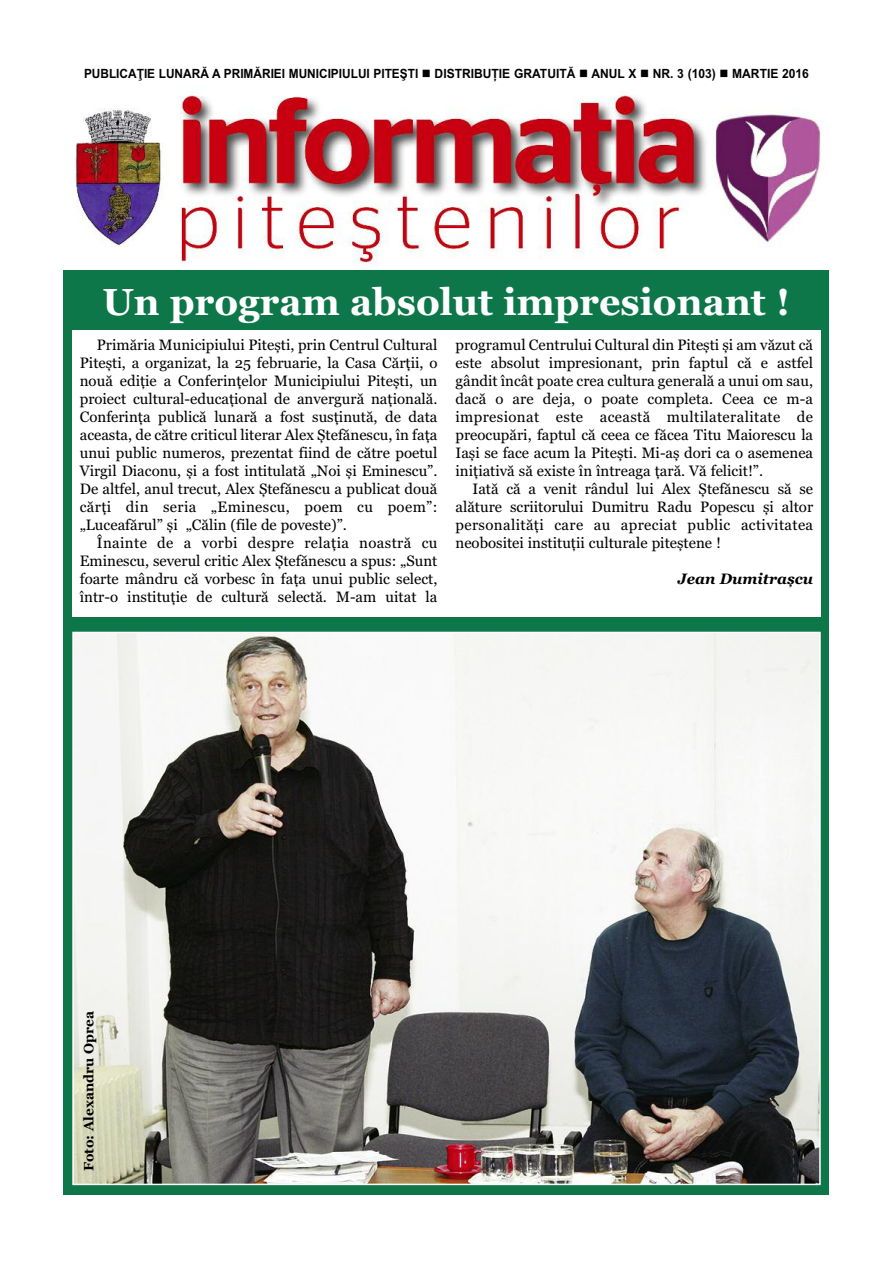
<style>
.page{position:relative;width:893px;height:1263px;background:#fff}
.page>*{position:absolute;margin:0;border:0;box-sizing:border-box;transform-origin:0 0}
.t1{font:700 37.5px "Georgia";color:#fff}
.t2{font:15px/18px "Georgia";color:#000;text-align:justify}
.t3{font:italic 700 15px "Georgia";color:#000}
.t4{font:700 13.5px "Georgia";color:#000}
.t5{font:700 12.75px "Arial";color:#000;scale:.93 1}
</style>
<div class="page">
<div style="left:64px;top:270px;width:765px;height:925px;background:#0e774a"></div>
<img style="left:75px;top:94px;width:746px;height:176px">
<img style="left:75px;top:635px;width:743px;height:547px">
<div style="left:72px;top:331px;width:749px;height:286px;background:#fff"></div>
<p class="t5" style="left:84px;top:66px;width:781px">PUBLICAŢIE LUNARĂ A PRIMĂRIEI MUNICIPIULUI PITEŞTI ■ DISTRIBUȚIE GRATUITĂ ■ ANUL X ■ NR. 3 (103) ■ MARTIE 2016</p>
<h1 class="t1" style="left:103px;top:280px;width:689px">Un program absolut impresionant !</h1>
<p class="t2" style="left:80px;top:336px;width:359px;text-indent:17px">Primăria Municipiului Pitești, prin Centrul Cultural Pitești, a organizat, la 25 februarie, la Casa Cărții, o nouă ediție a Conferințelor Municipiului Pitești, un proiect cultural-educațional de anvergură națională.<br>Conferința publică lunară a fost susținută, de data aceasta, de către criticul literar Alex Ștefănescu, în fața unui public numeros, prezentat fiind de către poetul Virgil Diaconu, și a fost intitulată „Noi și Eminescu”.<br>De altfel, anul trecut, Alex Ștefănescu a publicat două cărți din seria „Eminescu, poem cu poem”: „Luceafărul” și „Călin (file de poveste)”.</p>
<p class="t2" style="left:80px;top:534px;width:359px;text-indent:17px">Înainte de a vorbi despre relația noastră cu Eminescu, severul critic Alex Ștefănescu a spus: „Sunt foarte mândru că vorbesc în fața unui public select, într-o instituție de cultură selectă. M-am uitat la</p>
<p class="t2" style="left:455px;top:336px;width:359px">programul Centrului Cultural din Pitești și am văzut că este absolut impresionant, prin faptul că e astfel gândit încât poate crea cultura generală a unui om sau, dacă o are deja, o poate completa. Ceea ce m-a impresionat este această multilateralitate de preocupări, faptul că ceea ce făcea Titu Maiorescu la Iași se face acum la Pitești. Mi-aș dori ca o asemenea inițiativă să existe în întreaga țară. Vă felicit!”.</p>
<p class="t2" style="left:455px;top:480px;width:359px;text-indent:17px">Iată că a venit rândul lui Alex Ștefănescu să se alăture scriitorului Dumitru Radu Popescu și altor personalități care au apreciat public activitatea neobositei instituții culturale piteștene !</p>
<p class="t3" style="left:678px;top:570px;width:137px">Jean Dumitrașcu</p>
<p class="t4" style="left:81px;top:1171px;width:161px;rotate:-90deg">Foto: Alexandru Oprea</p>
</div>
